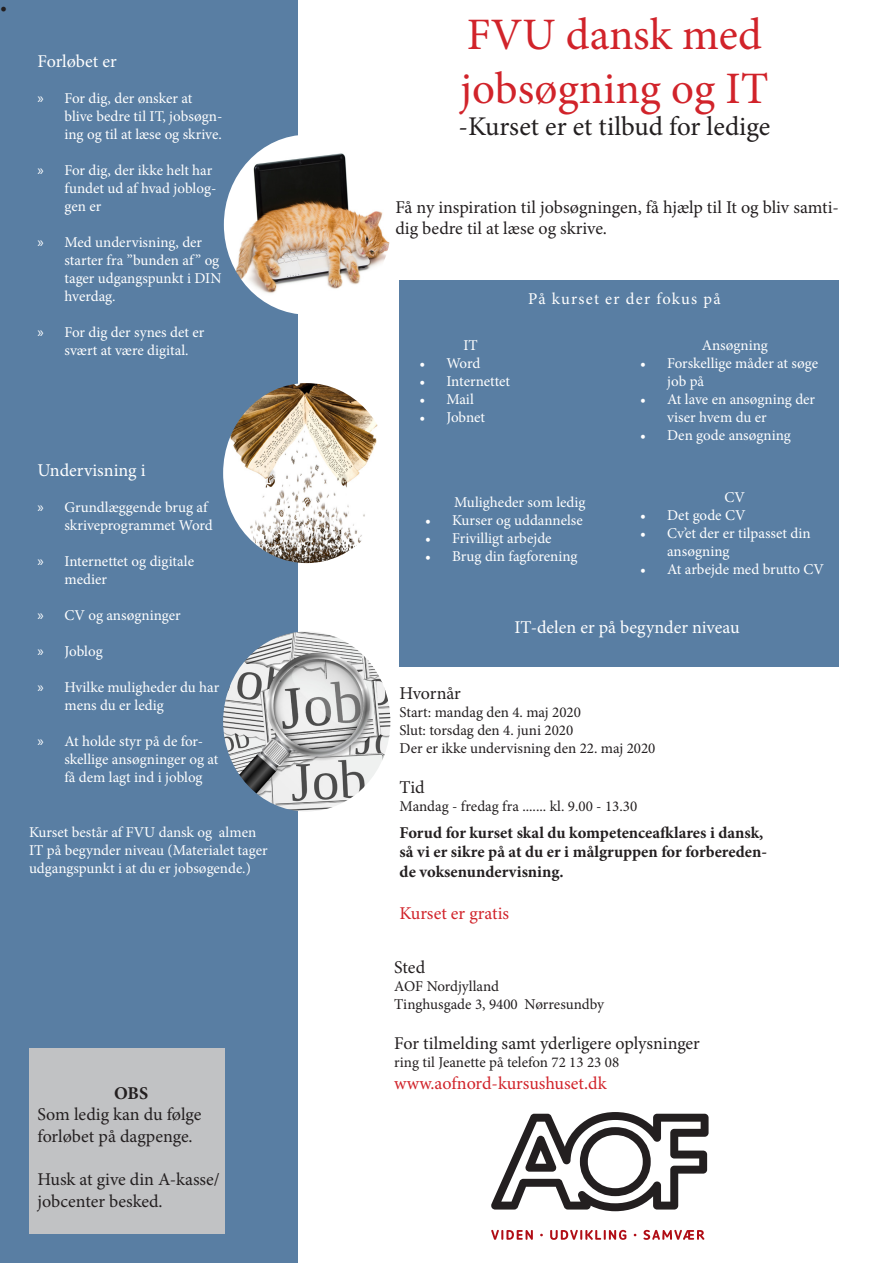
<style>
.page{position:relative;width:893px;height:1263px;background:#fff}
.page>*{position:absolute;margin:0;border:0;box-sizing:border-box;transform-origin:0 0}
.t1{font:45px/54px "Minion Pro";color:#d1232a}
.t2{font:27px "Minion Pro";color:#231f20}
.t3{font:18px/21.6px "Minion Pro";color:#231f20}
.t4{font:18px "Minion Pro";color:#fff}
.t5{font:18px "Minion Pro";color:#d1232a}
.t6{font:700 18px "Minion Pro";color:#231f20}
.t7{font:700 16.5px/19.8px "Minion Pro";color:#231f20}
.t8{font:16.5px "Minion Pro";letter-spacing:.075em;color:#fff}
.t9{font:15px/18px "Minion Pro";color:#fff}
.t10{font:15px/18px "Minion Pro";color:#231f20}
.s1{font-family:"Myriad Pro"}
</style>
<div class="page">
<div style="left:400px;top:280px;width:439px;height:386px;background:#597ea3"></div>
<div style="left:0;top:0;width:298px;height:1263px;background:#597ea3"></div>
<img style="left:224px;top:135px;width:166px;height:179px">
<div style="left:29px;top:1048px;width:196px;height:186px;background:#c1c2c4"></div>
<svg style="left:491px;top:1112px;width:218px;height:99px"></svg>
<svg style="left:491px;top:1230px;width:213px;height:10px"></svg>
<img style="left:223px;top:631px;width:167px;height:180px">
<img style="left:223px;top:383px;width:155px;height:180px">
<p class="t3" style="left:0;top:-3px;width:9px">•</p>
<p class="t4" style="left:38px;top:49px;width:81px">Forløbet er</p>
<p class="t9" style="left:65px;top:89px;width:159px;text-indent:-27px"><span class="s1">»</span> For dig, der ønsker at blive bedre til IT, jobsøgn&shy;ing og til at læse og skrive.</p>
<p class="t9" style="left:65px;top:161px;width:153px;text-indent:-27px"><span class="s1">»</span> For dig, der ikke helt har fundet ud af hvad joblog&shy;gen er</p>
<p class="t9" style="left:65px;top:233px;width:159px;text-indent:-27px"><span class="s1">»</span> Med undervisning, der starter fra ”bunden af ” og tager udgangspunkt i DIN hverdag.</p>
<p class="t9" style="left:65px;top:323px;width:141px;text-indent:-27px"><span class="s1">»</span> For dig der synes det er svært at være digital.</p>
<p class="t4" style="left:38px;top:458px;width:110px">Undervisning i</p>
<p class="t9" style="left:65px;top:498px;width:150px;text-indent:-27px"><span class="s1">»</span> Grundlæggende brug af skriveprogrammet Word</p>
<p class="t9" style="left:65px;top:552px;width:131px;text-indent:-27px"><span class="s1">»</span> Internettet og digitale medier</p>
<p class="t9" style="left:38px;top:606px;width:145px"><span class="s1">»</span> CV og ansøgninger</p>
<p class="t9" style="left:38px;top:642px;width:67px"><span class="s1">»</span> Joblog</p>
<p class="t9" style="left:65px;top:678px;width:156px;text-indent:-27px"><span class="s1">»</span> Hvilke muligheder du har mens du er ledig</p>
<p class="t9" style="left:65px;top:732px;width:155px;text-indent:-27px"><span class="s1">»</span> At holde styr på de for&shy;skellige ansøgninger og at få dem lagt ind i joblog</p>
<p class="t1" style="left:460px;top:8px;width:310px">FVU dansk med jobsøgning og IT</p>
<p class="t2" style="left:458px;top:108px;width:313px">-Kurset er et tilbud for ledige</p>
<p class="t3" style="left:395px;top:196px;width:445px">Få ny inspiration til jobsøgningen, få hjælp til It og bliv samti&shy;dig bedre til at læse og skrive.</p>
<p class="t9" style="left:463px;top:336px;width:16px">IT</p>
<p class="t9" style="left:419px;top:354px;width:62px">• Word</p>
<p class="t9" style="left:419px;top:372px;width:92px">• Internettet</p>
<p class="t9" style="left:419px;top:390px;width:56px">• Mail</p>
<p class="t9" style="left:419px;top:408px;width:67px">• Jobnet</p>
<p class="t8" style="left:528px;top:287px;width:194px">På kurset er der fokus på</p>
<p class="t9" style="left:702px;top:336px;width:68px">Ansøgning</p>
<p class="t9" style="left:667px;top:354px;width:152px;text-indent:-27px">• Forskellige måder at søge job på</p>
<p class="t9" style="left:667px;top:390px;width:150px;text-indent:-27px">• At lave en ansøgning der viser hvem du er</p>
<p class="t9" style="left:640px;top:426px;width:152px">• Den gode ansøgning</p>
<p class="t9" style="left:454px;top:493px;width:133px">Muligheder som ledig</p>
<p class="t9" style="left:425px;top:511px;width:159px">• Kurser og uddannelse</p>
<p class="t9" style="left:425px;top:529px;width:128px">• Frivilligt arbejde</p>
<p class="t9" style="left:425px;top:547px;width:154px">• Brug din fagforening</p>
<p class="t9" style="left:724px;top:488px;width:22px">CV</p>
<p class="t9" style="left:640px;top:506px;width:107px">• Det gode CV</p>
<p class="t9" style="left:667px;top:524px;width:145px;text-indent:-27px">• Cv’et der er tilpasset din ansøgning</p>
<p class="t9" style="left:640px;top:560px;width:185px">• At arbejde med brutto CV</p>
<p class="t4" style="left:514px;top:615px;width:227px">IT-delen er på begynder niveau</p>
<p class="t3" style="left:400px;top:683px;width:63px">Hvornår</p>
<p class="t10" style="left:400px;top:704px;width:183px">Start: mandag den 4. maj 2020</p>
<p class="t10" style="left:400px;top:722px;width:257px">Slut: torsdag den 4. juni 2020<br>Der er ikke undervisning den 22. maj 2020</p>
<p class="t3" style="left:400px;top:776px;width:27px">Tid</p>
<p class="t10" style="left:400px;top:797px;width:239px">Mandag - fredag fra ....... kl. 9.00 - 13.30</p>
<p class="t9" style="left:29px;top:823px;width:240px">Kurset består af FVU dansk og almen<br>IT på begynder niveau (Materialet tager udgangspunkt i at du er jobsøgende.)</p>
<p class="t7" style="left:400px;top:822px;width:369px">Forud for kurset skal du kompetenceafklares i dansk, så vi er sikre på at du er i målgruppen for forbereden&shy;de voksenundervisning.</p>
<p class="t5" style="left:400px;top:901px;width:111px">Kurset er gratis</p>
<p class="t6" style="left:114px;top:1080px;width:36px">OBS</p>
<p class="t3" style="left:38px;top:1104px;width:165px">Som ledig kan du følge forløbet på dagpenge.</p>
<p class="t3" style="left:38px;top:1168px;width:184px">Husk at give din A-kasse/ jobcenter besked.</p>
<p class="t3" style="left:394px;top:957px;width:32px">Sted</p>
<p class="t10" style="left:394px;top:978px;width:211px">AOF Nordjylland<br>Tinghusgade 3, 9400 Nørresundby</p>
<p class="t3" style="left:394px;top:1032px;width:307px">For tilmelding samt yderligere oplysninger</p>
<p class="t10" style="left:394px;top:1053px;width:226px">ring til Jeanette på telefon 72 13 23 08</p>
<p class="t5" style="left:394px;top:1071px;width:214px">www.aofnord-kursushuset.dk</p>
</div>
